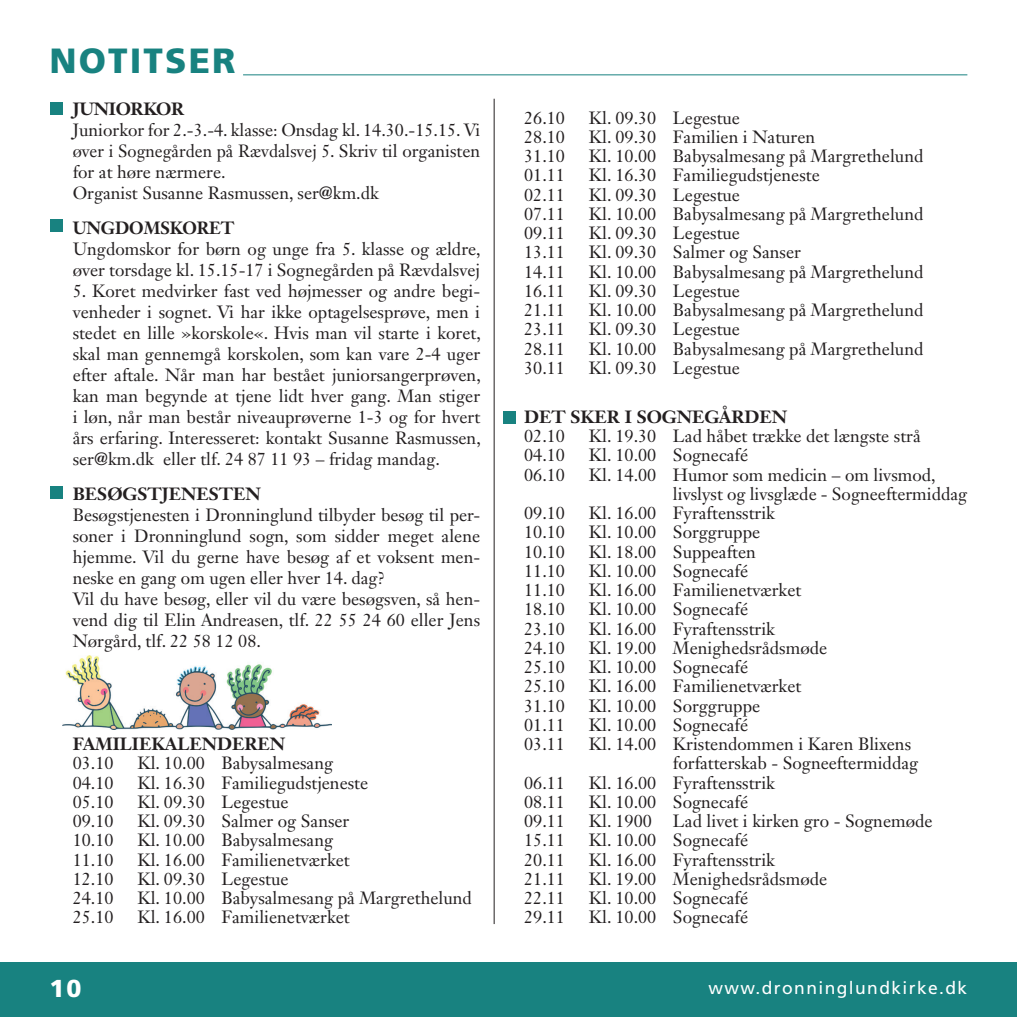
<style>
.page{position:relative;width:1017px;height:1017px;background:#fff}
.page>*{position:absolute;margin:0;border:0;box-sizing:border-box;transform-origin:0 0}
.t1{font:900 35px "Frutiger";letter-spacing:.06em;color:#188280}
.t2{font:900 24.5px "Frutiger";color:#fff}
.t3{font:17.5px/21px "Janson Text LT Std";color:#231f20}
.t4{font:700 17.5px "Janson Text LT Std";color:#231f20}
.t5{font:17.5px "Frutiger";letter-spacing:.08em;color:#fff}
.t6{font:700 17.5px "Janson Text LT Std";color:#231f20;scale:.95 1}
</style>
<div class="page">
<div style="left:0;top:962px;width:1017px;height:55px;background:#188280"></div>
<hr style="left:243px;top:74px;width:724px;height:1px;background:#188280">
<div style="left:504px;top:411px;width:12px;height:12px;background:#188280"></div>
<div style="left:50px;top:102px;width:13px;height:13px;background:#188280"></div>
<div style="left:50px;top:220px;width:13px;height:12px;background:#188280"></div>
<div style="left:50px;top:486px;width:13px;height:13px;background:#188280"></div>
<hr style="left:494px;top:99px;width:1px;height:825px;background:#231f20">
<img style="left:63px;top:655px;width:269px;height:74px">
<h1 class="t1" style="left:50px;top:40px;width:187px">NOTITSER</h1>
<p class="t4" style="left:73px;top:98px;width:113px">JUNIORKOR</p>
<p class="t3" style="left:73px;top:119px;width:409px">Juniorkor for 2.-3.-4. klasse: Onsdag kl. 14.30.-15.15. Vi øver i Sognegården på Rævdalsvej 5. Skriv til organisten for at høre nærmere.<br>Organist Susanne Rasmussen, ser@km.dk</p>
<p class="t6" style="left:73px;top:217px;width:172px">UNGDOMSKORET</p>
<p class="t3" style="left:73px;top:238px;width:410px">Ungdomskor for børn og unge fra 5. klasse og ældre, øver torsdage kl. 15.15-17 i Sognegården på Rævdalsvej</p>
<p class="t3" style="left:73px;top:280px;width:410px;text-align:justify">5. Koret medvirker fast ved højmesser og andre begi&shy;venheder i sognet. Vi har ikke optagelsesprøve, men i stedet en lille »korskole«. Hvis man vil starte i koret, skal man gennemgå korskolen, som kan vare 2-4 uger efter aftale. Når man har bestået juniorsangerprøven, kan man begynde at tjene lidt hver gang. Man stiger i løn, når man består niveauprøverne 1-3 og for hvert års erfaring. Interesseret: kontakt Susanne Rasmussen, ser@km.dk eller tlf. 24 87 11 93 – fridag mandag.</p>
<p class="t4" style="left:73px;top:483px;width:189px">BESØGSTJENESTEN</p>
<p class="t3" style="left:73px;top:504px;width:409px">Besøgstjenesten i Dronninglund tilbyder besøg til per&shy;soner i Dronninglund sogn, som sidder meget alene hjemme. Vil du gerne have besøg af et voksent men&shy;neske en gang om ugen eller hver 14. dag?<br>Vil du have besøg, eller vil du være besøgsven, så hen&shy;vend dig til Elin Andreasen, tlf. 22 55 24 60 eller Jens Nørgård, tlf. 22 58 12 08.</p>
<p class="t4" style="left:73px;top:733px;width:214px">FAMILIEKALENDEREN</p>
<p class="t3" style="left:73px;top:753px;width:42px">03.10</p>
<p class="t3" style="left:137px;top:753px;width:197px">Kl. 10.00 Babysalmesang</p>
<p class="t3" style="left:73px;top:772px;width:42px">04.10</p>
<p class="t3" style="left:137px;top:772px;width:232px">Kl. 16.30 Familiegudstjeneste</p>
<p class="t3" style="left:73px;top:791px;width:42px">05.10</p>
<p class="t3" style="left:137px;top:791px;width:153px">Kl. 09.30 Legestue</p>
<p class="t3" style="left:73px;top:810px;width:42px">09.10</p>
<p class="t3" style="left:137px;top:810px;width:214px">Kl. 09.30 Salmer og Sanser</p>
<p class="t3" style="left:73px;top:830px;width:42px">10.10</p>
<p class="t3" style="left:137px;top:830px;width:197px">Kl. 10.00 Babysalmesang</p>
<p class="t3" style="left:73px;top:849px;width:42px">11.10</p>
<p class="t3" style="left:137px;top:849px;width:214px">Kl. 16.00 Familienetværket</p>
<p class="t3" style="left:73px;top:868px;width:42px">12.10</p>
<p class="t3" style="left:137px;top:868px;width:153px">Kl. 09.30 Legestue</p>
<p class="t3" style="left:73px;top:887px;width:42px">24.10</p>
<p class="t3" style="left:137px;top:887px;width:336px">Kl. 10.00 Babysalmesang på Margrethelund</p>
<p class="t3" style="left:73px;top:907px;width:42px">25.10</p>
<p class="t3" style="left:137px;top:907px;width:214px">Kl. 16.00 Familienetværket</p>
<p class="t3" style="left:524px;top:107px;width:42px">26.10</p>
<p class="t3" style="left:589px;top:107px;width:153px">Kl. 09.30 Legestue</p>
<p class="t3" style="left:524px;top:126px;width:42px">28.10</p>
<p class="t3" style="left:589px;top:126px;width:228px">Kl. 09.30 Familien i Naturen</p>
<p class="t3" style="left:524px;top:145px;width:42px">31.10</p>
<p class="t3" style="left:589px;top:145px;width:336px">Kl. 10.00 Babysalmesang på Margrethelund</p>
<p class="t3" style="left:524px;top:165px;width:42px">01.11</p>
<p class="t3" style="left:589px;top:165px;width:232px">Kl. 16.30 Familiegudstjeneste</p>
<p class="t3" style="left:524px;top:184px;width:42px">02.11</p>
<p class="t3" style="left:589px;top:184px;width:153px">Kl. 09.30 Legestue</p>
<p class="t3" style="left:524px;top:203px;width:42px">07.11</p>
<p class="t3" style="left:589px;top:203px;width:336px">Kl. 10.00 Babysalmesang på Margrethelund</p>
<p class="t3" style="left:524px;top:222px;width:42px">09.11</p>
<p class="t3" style="left:589px;top:222px;width:153px">Kl. 09.30 Legestue</p>
<p class="t3" style="left:524px;top:242px;width:42px">13.11</p>
<p class="t3" style="left:589px;top:242px;width:214px">Kl. 09.30 Salmer og Sanser</p>
<p class="t3" style="left:524px;top:261px;width:42px">14.11</p>
<p class="t3" style="left:589px;top:261px;width:336px">Kl. 10.00 Babysalmesang på Margrethelund</p>
<p class="t3" style="left:524px;top:280px;width:42px">16.11</p>
<p class="t3" style="left:589px;top:280px;width:153px">Kl. 09.30 Legestue</p>
<p class="t3" style="left:524px;top:299px;width:42px">21.11</p>
<p class="t3" style="left:589px;top:299px;width:336px">Kl. 10.00 Babysalmesang på Margrethelund</p>
<p class="t3" style="left:524px;top:319px;width:42px">23.11</p>
<p class="t3" style="left:589px;top:319px;width:153px">Kl. 09.30 Legestue</p>
<p class="t3" style="left:524px;top:338px;width:42px">28.11</p>
<p class="t3" style="left:589px;top:338px;width:336px">Kl. 10.00 Babysalmesang på Margrethelund</p>
<p class="t3" style="left:524px;top:357px;width:42px">30.11</p>
<p class="t3" style="left:589px;top:357px;width:153px">Kl. 09.30 Legestue</p>
<p class="t4" style="left:524px;top:405px;width:264px">DET SKER I SOGNEGÅRDEN</p>
<p class="t3" style="left:524px;top:425px;width:42px">02.10</p>
<p class="t3" style="left:589px;top:425px;width:333px">Kl. 19.30 Lad håbet trække det længste strå</p>
<p class="t3" style="left:524px;top:445px;width:42px">04.10</p>
<p class="t3" style="left:589px;top:445px;width:161px">Kl. 10.00 Sognecafé</p>
<p class="t3" style="left:524px;top:464px;width:42px">06.10</p>
<p class="t3" style="left:673px;top:465px;width:296px;line-height:19.2px;text-indent:-84px">Kl. 14.00 Humor som medicin – om livsmod, livslyst og livsglæde - Sogneeftermiddag</p>
<p class="t3" style="left:524px;top:502px;width:42px">09.10</p>
<p class="t3" style="left:589px;top:502px;width:188px">Kl. 16.00 Fyraftensstrik</p>
<p class="t3" style="left:524px;top:522px;width:42px">10.10</p>
<p class="t3" style="left:589px;top:522px;width:173px">Kl. 10.00 Sorggruppe</p>
<p class="t3" style="left:524px;top:541px;width:42px">10.10</p>
<p class="t3" style="left:589px;top:541px;width:168px">Kl. 18.00 Suppeaften</p>
<p class="t3" style="left:524px;top:560px;width:42px">11.10</p>
<p class="t3" style="left:589px;top:560px;width:161px">Kl. 10.00 Sognecafé</p>
<p class="t3" style="left:524px;top:579px;width:42px">11.10</p>
<p class="t3" style="left:589px;top:579px;width:214px">Kl. 16.00 Familienetværket</p>
<p class="t3" style="left:524px;top:599px;width:42px">18.10</p>
<p class="t3" style="left:589px;top:599px;width:161px">Kl. 10.00 Sognecafé</p>
<p class="t3" style="left:524px;top:618px;width:42px">23.10</p>
<p class="t3" style="left:589px;top:618px;width:188px">Kl. 16.00 Fyraftensstrik</p>
<p class="t3" style="left:524px;top:637px;width:42px">24.10</p>
<p class="t3" style="left:589px;top:637px;width:240px">Kl. 19.00 Menighedsrådsmøde</p>
<p class="t3" style="left:524px;top:656px;width:42px">25.10</p>
<p class="t3" style="left:589px;top:656px;width:161px">Kl. 10.00 Sognecafé</p>
<p class="t3" style="left:524px;top:676px;width:42px">25.10</p>
<p class="t3" style="left:589px;top:676px;width:214px">Kl. 16.00 Familienetværket</p>
<p class="t3" style="left:524px;top:695px;width:42px">31.10</p>
<p class="t3" style="left:589px;top:695px;width:173px">Kl. 10.00 Sorggruppe</p>
<p class="t3" style="left:524px;top:714px;width:42px">01.11</p>
<p class="t3" style="left:589px;top:714px;width:161px">Kl. 10.00 Sognecafé</p>
<p class="t3" style="left:524px;top:733px;width:42px">03.11</p>
<p class="t3" style="left:673px;top:734px;width:247px;line-height:19.2px;text-indent:-84px">Kl. 14.00 Kristendommen i Karen Blixens forfatterskab - Sogneeftermiddag</p>
<p class="t3" style="left:524px;top:772px;width:42px">06.11</p>
<p class="t3" style="left:589px;top:772px;width:188px">Kl. 16.00 Fyraftensstrik</p>
<p class="t3" style="left:524px;top:791px;width:42px">08.11</p>
<p class="t3" style="left:589px;top:791px;width:161px">Kl. 10.00 Sognecafé</p>
<p class="t3" style="left:524px;top:810px;width:42px">09.11</p>
<p class="t3" style="left:589px;top:810px;width:345px">Kl. 1900 Lad livet i kirken gro - Sognemøde</p>
<p class="t3" style="left:524px;top:830px;width:42px">15.11</p>
<p class="t3" style="left:589px;top:830px;width:161px">Kl. 10.00 Sognecafé</p>
<p class="t3" style="left:524px;top:849px;width:42px">20.11</p>
<p class="t3" style="left:589px;top:849px;width:188px">Kl. 16.00 Fyraftensstrik</p>
<p class="t3" style="left:524px;top:868px;width:42px">21.11</p>
<p class="t3" style="left:589px;top:868px;width:240px">Kl. 19.00 Menighedsrådsmøde</p>
<p class="t3" style="left:524px;top:887px;width:42px">22.11</p>
<p class="t3" style="left:589px;top:887px;width:161px">Kl. 10.00 Sognecafé</p>
<p class="t3" style="left:524px;top:907px;width:42px">29.11</p>
<p class="t3" style="left:589px;top:907px;width:161px">Kl. 10.00 Sognecafé</p>
<h2 class="t2" style="left:50px;top:974px;width:33px">10</h2>
<p class="t5" style="left:709px;top:978px;width:260px">www.dronninglundkirke.dk</p>
</div>
